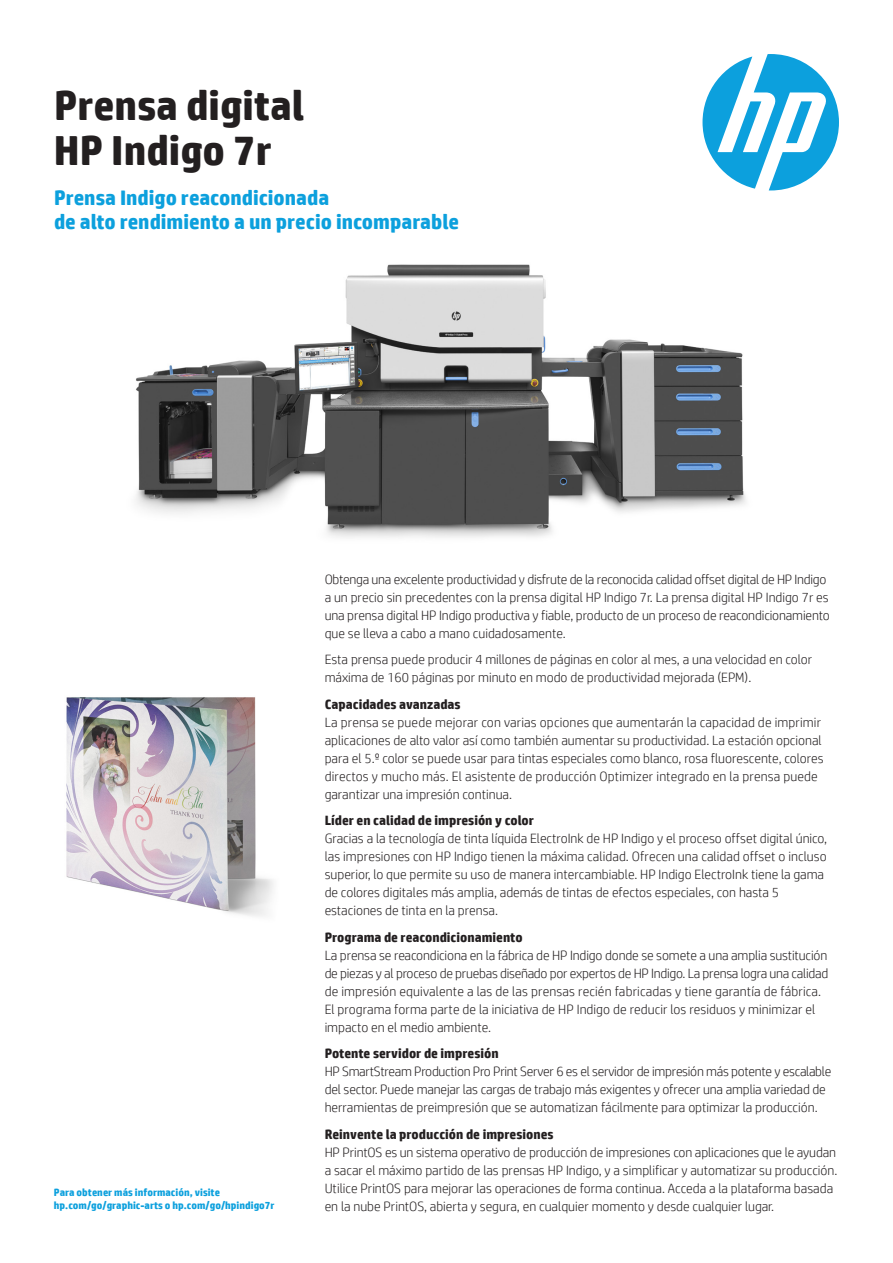
<style>
.page{position:relative;width:893px;height:1263px;background:#fff}
.page>*{position:absolute;margin:0;border:0;box-sizing:border-box;transform-origin:0 0}
.Headline_28_30{font:700 42px/45px "HP Simplified";color:#231f20}
.Subhead_14_16_bold_b{font:700 21px/24px "HP Simplified";color:#0ca0dd}
.Body_text_9_12pt{font:300 13.5px/18px "HP Simplified";color:#231f20}
.text_9_Pt{font:700 10.5px/13.5px "HP Simplified";color:#0ca0dd}
.s1{font-weight:700}
</style>
<div class="page">
<img style="left:135px;top:264px;width:611px;height:274px">
<img style="left:66px;top:697px;width:208px;height:219px">
<svg style="left:702px;top:54px;width:137px;height:136px"></svg>
<p class="Headline_28_30" style="left:54px;top:82px;width:252px">Prensa digital<br>HP Indigo 7r</p>
<p class="Subhead_14_16_bold_b" style="left:54px;top:185px;width:407px">Prensa Indigo reacondicionada<br>de alto rendimiento a un precio incomparable</p>
<p class="text_9_Pt" style="left:54px;top:1185px;width:222px">Para obtener más información, visite hp.com/go/graphic-arts o hp.com/go/hpindigo7r</p>
<p class="Body_text_9_12pt" style="left:325px;top:570px;width:507px">Obtenga una excelente productividad y disfrute de la reconocida calidad offset digital de HP Indigo a un precio sin precedentes con la prensa digital HP Indigo 7r. La prensa digital HP Indigo 7r es una prensa digital HP Indigo productiva y fiable, producto de un proceso de reacondicionamiento que se lleva a cabo a mano cuidadosamente.</p>
<p class="Body_text_9_12pt" style="left:325px;top:650px;width:489px">Esta prensa puede producir 4 millones de páginas en color al mes, a una velocidad en color máxima de 160 páginas por minuto en modo de productividad mejorada (EPM).</p>
<p class="Body_text_9_12pt" style="left:325px;top:695px;width:500px"><span class="s1">Capacidades avanzadas<br></span>La prensa se puede mejorar con varias opciones que aumentarán la capacidad de imprimir aplicaciones de alto valor así como también aumentar su productividad. La estación opcional para el 5.º color se puede usar para tintas especiales como blanco, rosa fluorescente, colores directos y mucho más. El asistente de producción Optimizer integrado en la prensa puede garantizar una impresión continua.</p>
<p class="Body_text_9_12pt" style="left:325px;top:811px;width:504px"><span class="s1">Líder en calidad de impresión y color<br></span>Gracias a la tecnología de tinta líquida ElectroInk de HP Indigo y el proceso offset digital único, las impresiones con HP Indigo tienen la máxima calidad. Ofrecen una calidad offset o incluso superior, lo que permite su uso de manera intercambiable. HP Indigo ElectroInk tiene la gama de colores digitales más amplia, además de tintas de efectos especiales, con hasta 5 estaciones de tinta en la prensa.</p>
<p class="Body_text_9_12pt" style="left:325px;top:928px;width:505px"><span class="s1">Programa de reacondicionamiento<br></span>La prensa se reacondiciona en la fábrica de HP Indigo donde se somete a una amplia sustitución de piezas y al proceso de pruebas diseñado por expertos de HP Indigo. La prensa logra una calidad de impresión equivalente a las de las prensas recién fabricadas y tiene garantía de fábrica.<br>El programa forma parte de la iniciativa de HP Indigo de reducir los residuos y minimizar el impacto en el medio ambiente.</p>
<p class="Body_text_9_12pt" style="left:325px;top:1044px;width:508px"><span class="s1">Potente servidor de impresión<br></span>HP SmartStream Production Pro Print Server 6 es el servidor de impresión más potente y escalable del sector. Puede manejar las cargas de trabajo más exigentes y ofrecer una amplia variedad de herramientas de preimpresión que se automatizan fácilmente para optimizar la producción.</p>
<p class="Body_text_9_12pt" style="left:325px;top:1125px;width:514px"><span class="s1">Reinvente la producción de impresiones<br></span>HP PrintOS es un sistema operativo de producción de impresiones con aplicaciones que le ayudan a sacar el máximo partido de las prensas HP Indigo, y a simplificar y automatizar su producción.<br>Utilice PrintOS para mejorar las operaciones de forma continua. Acceda a la plataforma basada en la nube PrintOS, abierta y segura, en cualquier momento y desde cualquier lugar.</p>
</div>
